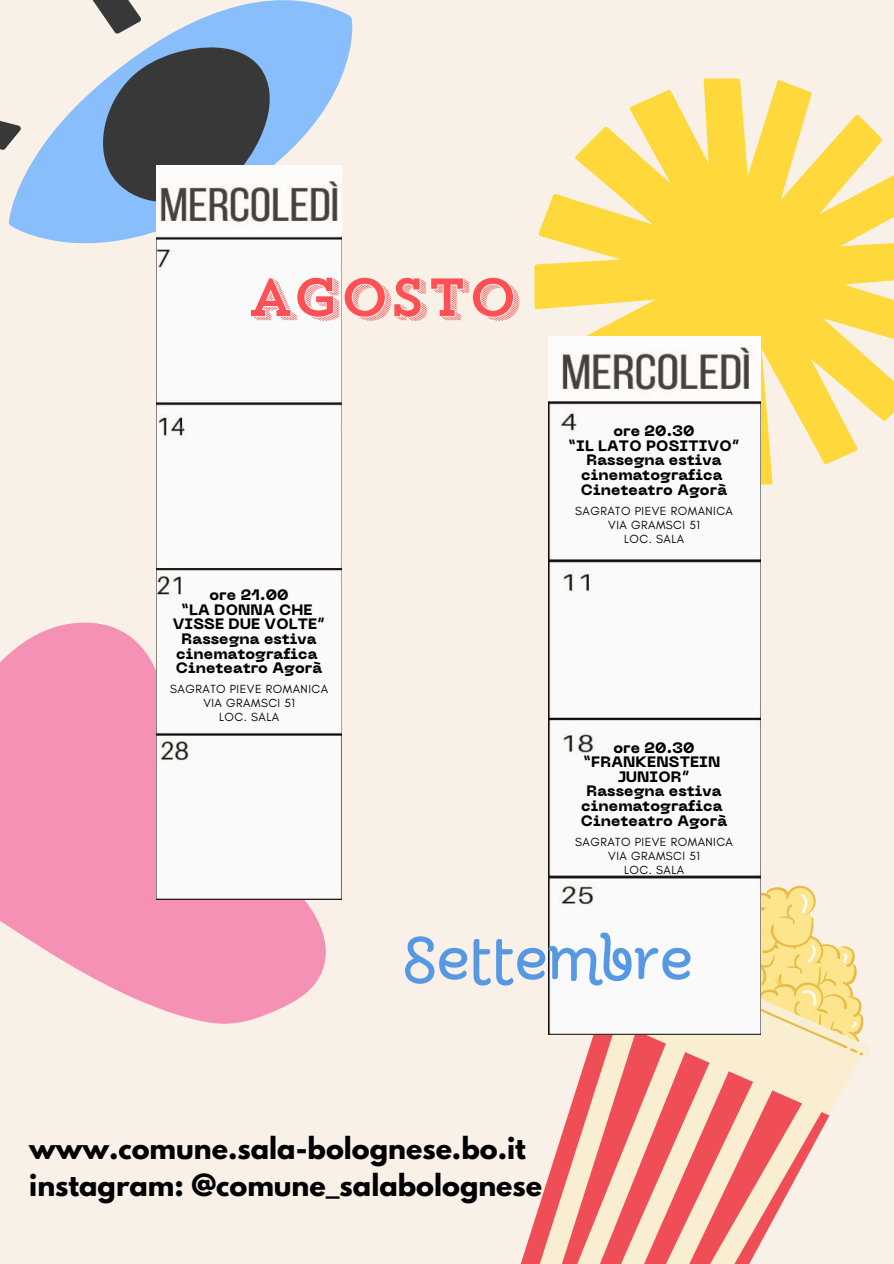
<style>
.page{position:relative;width:894px;height:1264px;background:#fff}
.page>*{position:absolute;margin:0;border:0;box-sizing:border-box;transform-origin:0 0}
.t1{font:63.75px "Moonjelly ALT";color:#5698e4}
.t2{font:53.55px "Trend Slab Four";letter-spacing:-.025em;color:#ff5055}
.t3{font:700 27px/37.2px "League Spartan";color:#000}
.t4{font:800 15px/14.7px "PP Neue Machina";letter-spacing:.01em;color:#000;text-align:center}
.t5{font:12px/14px "Glacial Indifference";letter-spacing:.04em;color:#000;text-align:center}
</style>
<div class="page">
<div style="left:0;top:0;width:893px;height:1263px;background:#f9f1e8"></div>
<svg style="left:0;top:0;width:353px;height:244px"></svg>
<svg style="left:829px;top:1067px;width:26px;height:49px"></svg>
<svg style="left:521px;top:1034px;width:308px;height:229px"></svg>
<svg style="left:616px;top:867px;width:254px;height:200px"></svg>
<svg style="left:0;top:622px;width:342px;height:402px;fill:#f491b4"></svg>
<img style="left:156px;top:165px;width:186px;height:72px">
<svg style="left:534px;top:78px;width:359px;height:406px;fill:#ffd93b"></svg>
<img style="left:548px;top:337px;width:211px;height:697px">
<div style="left:156px;top:237px;width:186px;height:662px;background:#fafafa"></div>
<h2 class="t2" style="left:248px;top:276px;width:271px">AGOSTO</h2>
<p class="t4" style="left:209px;top:589px;width:81px">ore 21.00</p>
<p class="t4" style="left:181px;top:603px;width:133px">“LA DONNA CHE</p>
<p class="t4" style="left:173px;top:618px;width:154px">VISSE DUE VOLTE”</p>
<p class="t4" style="left:176px;top:632px;width:143px">Rassegna estiva cinematografica</p>
<p class="t4" style="left:176px;top:662px;width:147px">Cineteatro Agorà</p>
<p class="t5" style="left:170px;top:682px;width:159px">SAGRATO PIEVE ROMANICA<br>VIA GRAMSCI 51<br>LOC. SALA</p>
<p class="t4" style="left:613px;top:425px;width:83px">ore 20.30</p>
<p class="t4" style="left:568px;top:439px;width:173px">“IL LATO POSITIVO”</p>
<p class="t4" style="left:581px;top:454px;width:143px">Rassegna estiva cinematografica</p>
<p class="t4" style="left:580px;top:483px;width:147px">Cineteatro Agorà</p>
<p class="t5" style="left:575px;top:503px;width:159px">SAGRATO PIEVE ROMANICA<br>VIA GRAMSCI 51<br>LOC. SALA</p>
<p class="t4" style="left:613px;top:741px;width:83px">ore 20.30</p>
<p class="t4" style="left:583px;top:756px;width:139px">“FRANKENSTEIN</p>
<p class="t4" style="left:618px;top:770px;width:73px">JUNIOR”</p>
<p class="t4" style="left:581px;top:785px;width:143px">Rassegna estiva cinematografica</p>
<p class="t4" style="left:580px;top:814px;width:147px">Cineteatro Agorà</p>
<p class="t5" style="left:575px;top:834px;width:159px">SAGRATO PIEVE ROMANICA<br>VIA GRAMSCI 51<br>LOC. SALA</p>
<p class="t1" style="left:404px;top:921px;width:290px">Settembre</p>
<p class="t3" style="left:29px;top:1132px;width:514px">www.comune.sala-bolognese.bo.it instagram: @comune_salabolognese</p>
</div>
